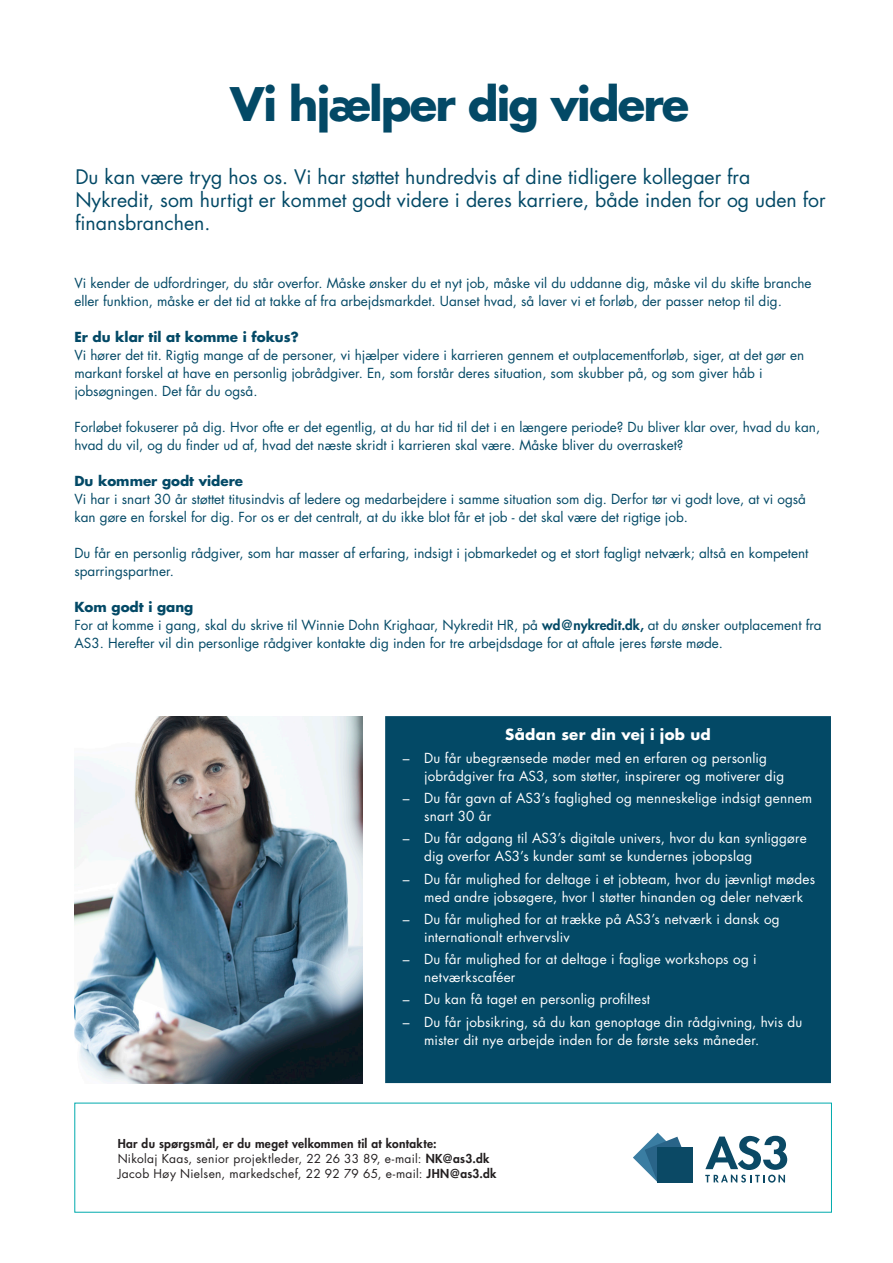
<style>
.page{position:relative;width:893px;height:1263px;background:#fff}
.page>*{position:absolute;margin:0;border:0;box-sizing:border-box;transform-origin:0 0}
.t1{font:700 45px "Futura Std";letter-spacing:-.04em;color:#034966}
.t2{font:19.5px/23.4px "Futura Std";color:#034966}
.COPY_NEG{font:700 15px "Futura Std";letter-spacing:.01em;color:#fff}
.Brødttekst{font:13.5px/18px "Futura Std";color:#034966}
.t3{font:13.5px/18px "Futura Std";letter-spacing:.015em;color:#fff}
.Brødttekst-2{font:700 13.5px "Futura Std";color:#034966}
.Corporate_copy_Black{font:12px/15px "Futura Std";letter-spacing:.03em;color:#231f20}
.s1{font-style:italic}
.s2{font-weight:800}
</style>
<div class="page">
<div style="left:391px;top:722px;width:434px;height:355px;background:#034966"></div>
<div style="left:385px;top:716px;width:446px;height:367px;border:12px solid #034966"></div>
<svg style="left:633px;top:1133px;width:49px;height:49px"></svg>
<div style="left:658px;top:1147px;width:35px;height:35px;background:#0b4965"></div>
<svg style="left:705px;top:1136px;width:82px;height:46px"></svg>
<img style="left:74px;top:716px;width:289px;height:367px">
<p class="t1" style="left:230px;top:75px;width:461px">Vi hjælper dig videre</p>
<p class="t2" style="left:75px;top:165px;width:752px">Du kan være tryg hos os. Vi har støttet hundredvis af dine tidligere kollegaer fra<br>Nykredit, som hurtigt er kommet godt videre i deres karriere, både inden for og uden for finansbranchen.</p>
<p class="Brødttekst" style="left:74px;top:274px;width:739px">Vi kender de udfordringer, du står overfor. Måske ønsker du et nyt job, måske vil du uddanne dig, måske vil du skifte branche eller funktion, måske er det tid at takke af fra arbejdsmarkdet. Uanset hvad, så laver vi et forløb, der passer netop til dig<span class="s1">.</span></p>
<p class="Brødttekst-2" style="left:74px;top:328px;width:226px">Er du klar til at komme i fokus?</p>
<p class="Brødttekst" style="left:74px;top:346px;width:731px">Vi hører det tit. Rigtig mange af de personer, vi hjælper videre i karrieren gennem et outplacementforløb, siger, at det gør en markant forskel at have en personlig jobrådgiver. En, som forstår deres situation, som skubber på, og som giver håb i jobsøgningen. Det får du også.</p>
<p class="Brødttekst" style="left:74px;top:418px;width:747px">Forløbet fokuserer på dig. Hvor ofte er det egentlig, at du har tid til det i en længere periode? Du bliver klar over, hvad du kan, hvad du vil, og du finder ud af, hvad det næste skridt i karrieren skal være. Måske bliver du overrasket?</p>
<p class="Brødttekst-2" style="left:74px;top:472px;width:170px">Du kommer godt videre</p>
<p class="Brødttekst" style="left:74px;top:490px;width:733px">Vi har i snart 30 år støttet titusindvis af ledere og medarbejdere i samme situation som dig. Derfor tør vi godt love, at vi også kan gøre en forskel for dig. For os er det centralt, at du ikke blot får et job - det skal være det rigtige job.</p>
<p class="Brødttekst" style="left:74px;top:544px;width:736px">Du får en personlig rådgiver, som har masser af erfaring, indsigt i jobmarkedet og et stort fagligt netværk; altså en kompetent sparringspartner.</p>
<p class="Brødttekst-2" style="left:74px;top:598px;width:121px">Kom godt i gang</p>
<p class="Brødttekst" style="left:74px;top:616px;width:749px">For at komme i gang, skal du skrive til Winnie Dohn Krighaar, Nykredit HR, på <span class="s2">wd@nykredit.dk,</span> at du ønsker outplacement fra<br>AS3. Herefter vil din personlige rådgiver kontakte dig inden for tre arbejdsdage for at aftale jeres første møde.</p>
<p class="COPY_NEG" style="left:505px;top:725px;width:207px">Sådan ser din vej i job ud</p>
<p class="t3" style="left:424px;top:749px;width:362px;text-indent:-21px">– Du får ubegrænsede møder med en erfaren og personlig jobrådgiver fra AS3, som støtter, inspirerer og motiverer dig</p>
<p class="t3" style="left:424px;top:789px;width:390px;text-indent:-21px">– Du får gavn af AS3’s faglighed og menneskelige indsigt gennem snart 30 år</p>
<p class="t3" style="left:424px;top:829px;width:384px;text-indent:-21px">– Du får adgang til AS3’s digitale univers, hvor du kan synliggøre dig overfor AS3’s kunder samt se kundernes jobopslag</p>
<p class="t3" style="left:424px;top:870px;width:393px;text-indent:-21px">– Du får mulighed for deltage i et jobteam, hvor du jævnligt mødes med andre jobsøgere, hvor I støtter hinanden og deler netværk</p>
<p class="t3" style="left:424px;top:910px;width:357px;text-indent:-21px">– Du får mulighed for at trække på AS3’s netværk i dansk og internationalt erhvervsliv</p>
<p class="t3" style="left:424px;top:950px;width:334px;text-indent:-21px">– Du får mulighed for at deltage i faglige workshops og i netværkscaféer</p>
<p class="t3" style="left:403px;top:990px;width:249px">– Du kan få taget en personlig profiltest</p>
<p class="t3" style="left:424px;top:1013px;width:380px;text-indent:-21px">– Du får jobsikring, så du kan genoptage din rådgivning, hvis du mister dit nye arbejde inden for de første seks måneder.</p>
<p class="Corporate_copy_Black" style="left:118px;top:1136px;width:380px"><span class="s2">Har du spørgsmål, er du meget velkommen til at kontakte:<br></span>Nikolaj Kaas, senior projektleder, 22 26 33 89, e-mail: <span class="s2">NK@as3.dk<br></span>Jacob Høy Nielsen, markedschef, 22 92 79 65, e-mail: <span class="s2">JHN@as3.dk</span></p>
</div>
